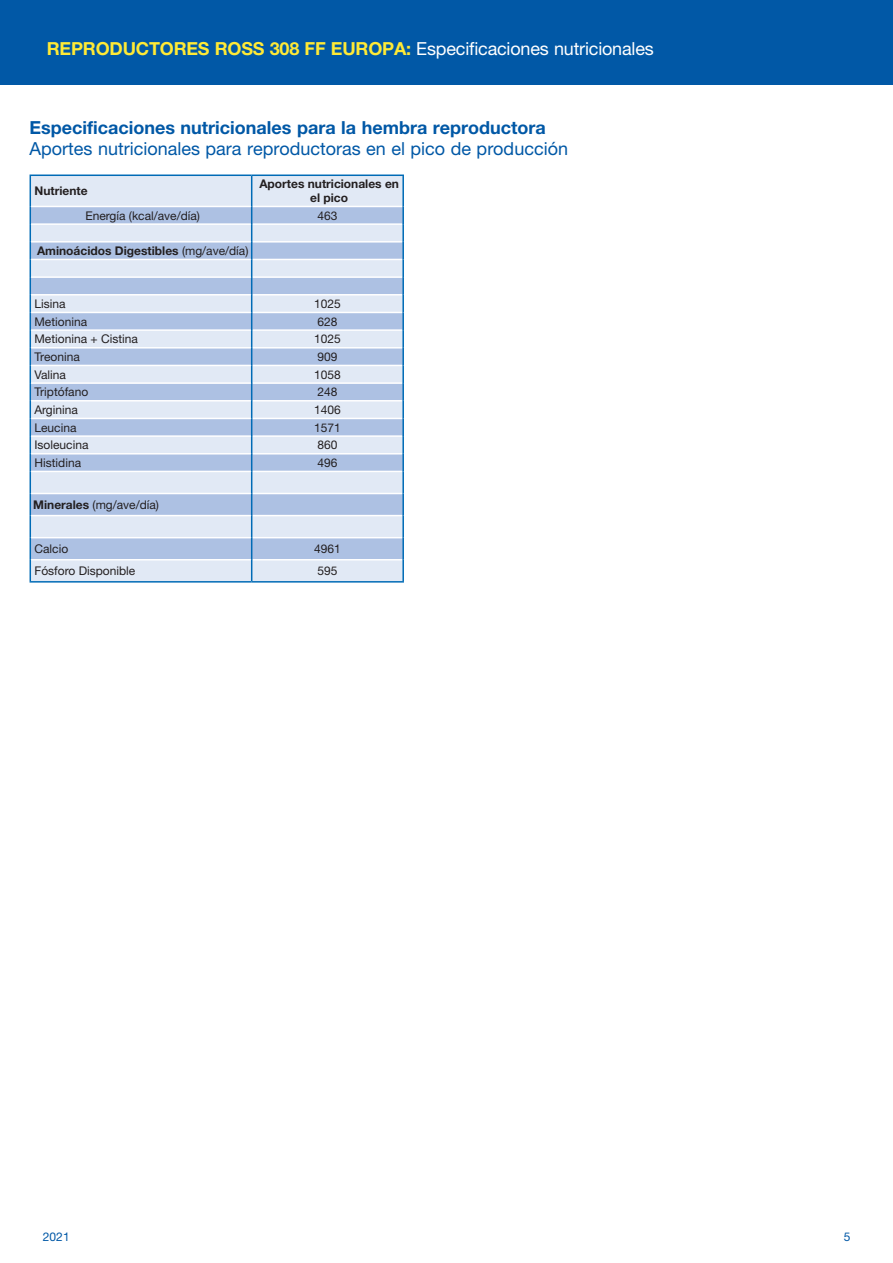
<style>
.page{position:relative;width:893px;height:1263px;background:#fff}
.page>*{position:absolute;margin:0;border:0;box-sizing:border-box;transform-origin:0 0}
.t1{font:700 18px "Helvetica Neue LT Std";letter-spacing:-.01em;color:#ffea36}
.t2{font:18px "Helvetica Neue LT Std";color:#0158a6}
.t3{font:700 18px "Helvetica Neue LT Std";color:#0158a6}
.t4{font:12px "Helvetica Neue LT Std";color:#231f20}
.t5{font:700 12px/14.4px "Helvetica Neue LT Std";color:#231f20;text-align:center}
.t6{font:12px "Helvetica Neue LT Std";color:#0158a6}
.s1{font-weight:400;color:#fff}
.s2{font-weight:400}
.s3{font-weight:700}
</style>
<div class="page">
<div style="left:0;top:0;width:893px;height:85px;background:#0158a6"></div>
<div style="left:31px;top:176px;width:371px;height:405px;background:#e1e9f5"></div>
<svg style="left:31px;top:207px;width:371px;height:352px;background:#c4d3eb"></svg>
<hr style="left:31px;top:206px;width:220px;height:1px;background:#fff">
<hr style="left:252px;top:206px;width:150px;height:1px;background:#fff">
<hr style="left:31px;top:223px;width:220px;height:2px;background:#fff">
<hr style="left:252px;top:223px;width:150px;height:2px;background:#fff">
<hr style="left:31px;top:241px;width:220px;height:2px;background:#fff">
<hr style="left:252px;top:241px;width:150px;height:2px;background:#fff">
<hr style="left:31px;top:259px;width:220px;height:1px;background:#fff">
<hr style="left:252px;top:259px;width:150px;height:1px;background:#fff">
<hr style="left:31px;top:276px;width:220px;height:2px;background:#fff">
<hr style="left:252px;top:276px;width:150px;height:2px;background:#fff">
<hr style="left:31px;top:294px;width:220px;height:2px;background:#fff">
<hr style="left:252px;top:294px;width:150px;height:2px;background:#fff">
<hr style="left:31px;top:312px;width:220px;height:1px;background:#fff">
<hr style="left:252px;top:312px;width:150px;height:1px;background:#fff">
<hr style="left:31px;top:329px;width:220px;height:2px;background:#fff">
<hr style="left:252px;top:329px;width:150px;height:2px;background:#fff">
<hr style="left:31px;top:347px;width:220px;height:1px;background:#fff">
<hr style="left:252px;top:347px;width:150px;height:1px;background:#fff">
<hr style="left:31px;top:365px;width:220px;height:1px;background:#fff">
<hr style="left:252px;top:365px;width:150px;height:1px;background:#fff">
<hr style="left:31px;top:382px;width:220px;height:2px;background:#fff">
<hr style="left:252px;top:382px;width:150px;height:2px;background:#fff">
<hr style="left:31px;top:400px;width:220px;height:1px;background:#fff">
<hr style="left:252px;top:400px;width:150px;height:1px;background:#fff">
<hr style="left:31px;top:418px;width:220px;height:1px;background:#fff">
<hr style="left:252px;top:418px;width:150px;height:1px;background:#fff">
<hr style="left:31px;top:435px;width:220px;height:2px;background:#fff">
<hr style="left:252px;top:435px;width:150px;height:2px;background:#fff">
<hr style="left:31px;top:453px;width:220px;height:1px;background:#fff">
<hr style="left:252px;top:453px;width:150px;height:1px;background:#fff">
<hr style="left:31px;top:471px;width:220px;height:1px;background:#fff">
<hr style="left:252px;top:471px;width:150px;height:1px;background:#fff">
<hr style="left:31px;top:493px;width:220px;height:1px;background:#fff">
<hr style="left:252px;top:493px;width:150px;height:1px;background:#fff">
<hr style="left:31px;top:515px;width:220px;height:1px;background:#fff">
<hr style="left:252px;top:515px;width:150px;height:1px;background:#fff">
<hr style="left:31px;top:537px;width:220px;height:1px;background:#fff">
<hr style="left:252px;top:537px;width:150px;height:1px;background:#fff">
<hr style="left:31px;top:559px;width:220px;height:1px;background:#fff">
<hr style="left:252px;top:559px;width:150px;height:1px;background:#fff">
<hr style="left:30px;top:174px;width:222px;height:2px;background:#006bb6">
<hr style="left:30px;top:176px;width:1px;height:30px;background:#006bb6">
<hr style="left:252px;top:174px;width:152px;height:2px;background:#006bb6">
<hr style="left:251px;top:176px;width:1px;height:30px;background:#006bb6">
<svg style="left:30px;top:206px;width:1px;height:375px"></svg>
<svg style="left:251px;top:206px;width:1px;height:375px"></svg>
<hr style="left:402px;top:176px;width:2px;height:30px;background:#006bb6">
<svg style="left:402px;top:206px;width:2px;height:265px"></svg>
<hr style="left:402px;top:471px;width:2px;height:22px;background:#006bb6">
<hr style="left:402px;top:493px;width:2px;height:23px;background:#006bb6">
<hr style="left:402px;top:516px;width:2px;height:22px;background:#006bb6">
<hr style="left:402px;top:538px;width:2px;height:22px;background:#006bb6">
<hr style="left:402px;top:560px;width:2px;height:21px;background:#006bb6">
<hr style="left:30px;top:581px;width:222px;height:2px;background:#006bb6">
<hr style="left:252px;top:581px;width:152px;height:2px;background:#006bb6">
<h1 class="t1" style="left:47px;top:38px;width:609px">REPRODUCTORES ROSS 308 FF EUROPA: <span class="s1">Especificaciones nutricionales</span></h1>
<h1 class="t3" style="left:30px;top:116px;width:518px">Especificaciones nutricionales para la hembra reproductora</h1>
<h1 class="t2" style="left:30px;top:137px;width:540px">Aportes nutricionales para reproductoras en el pico de producción</h1>
<p class="t5" style="left:35px;top:183px;width:55px">Nutriente</p>
<p class="t5" style="left:259px;top:176px;width:141px">Aportes nutricionales en el pico</p>
<p class="t4" style="left:85px;top:208px;width:116px">Energía (kcal/ave/día)</p>
<p class="t4" style="left:317px;top:208px;width:22px">463</p>
<p class="t5" style="left:37px;top:243px;width:213px">Aminoácidos Digestibles <span class="s2">(mg/ave/día)</span></p>
<p class="t4" style="left:35px;top:296px;width:33px">Lisina</p>
<p class="t4" style="left:314px;top:296px;width:28px">1025</p>
<p class="t4" style="left:35px;top:314px;width:54px">Metionina</p>
<p class="t4" style="left:317px;top:314px;width:22px">628</p>
<p class="t4" style="left:35px;top:332px;width:105px">Metionina + Cistina</p>
<p class="t4" style="left:314px;top:332px;width:28px">1025</p>
<p class="t4" style="left:35px;top:349px;width:47px">Treonina</p>
<p class="t4" style="left:317px;top:349px;width:22px">909</p>
<p class="t4" style="left:35px;top:367px;width:33px">Valina</p>
<p class="t4" style="left:314px;top:367px;width:28px">1058</p>
<p class="t4" style="left:35px;top:385px;width:55px">Triptófano</p>
<p class="t4" style="left:317px;top:385px;width:22px">248</p>
<p class="t4" style="left:35px;top:402px;width:45px">Arginina</p>
<p class="t4" style="left:314px;top:402px;width:28px">1406</p>
<p class="t4" style="left:35px;top:420px;width:44px">Leucina</p>
<p class="t4" style="left:314px;top:420px;width:28px">1571</p>
<p class="t4" style="left:35px;top:438px;width:55px">Isoleucina</p>
<p class="t4" style="left:317px;top:438px;width:22px">860</p>
<p class="t4" style="left:35px;top:455px;width:48px">Histidina</p>
<p class="t4" style="left:317px;top:455px;width:22px">496</p>
<p class="t4" style="left:33px;top:497px;width:127px"><span class="s3">Minerales</span> (mg/ave/día)</p>
<p class="t4" style="left:35px;top:542px;width:35px">Calcio</p>
<p class="t4" style="left:314px;top:542px;width:28px">4961</p>
<p class="t4" style="left:35px;top:564px;width:102px">Fósforo Disponible</p>
<p class="t4" style="left:317px;top:564px;width:22px">595</p>
<p class="t6" style="left:43px;top:1229px;width:28px">2021</p>
<p class="t6" style="left:844px;top:1229px;width:8px">5</p>
</div>
